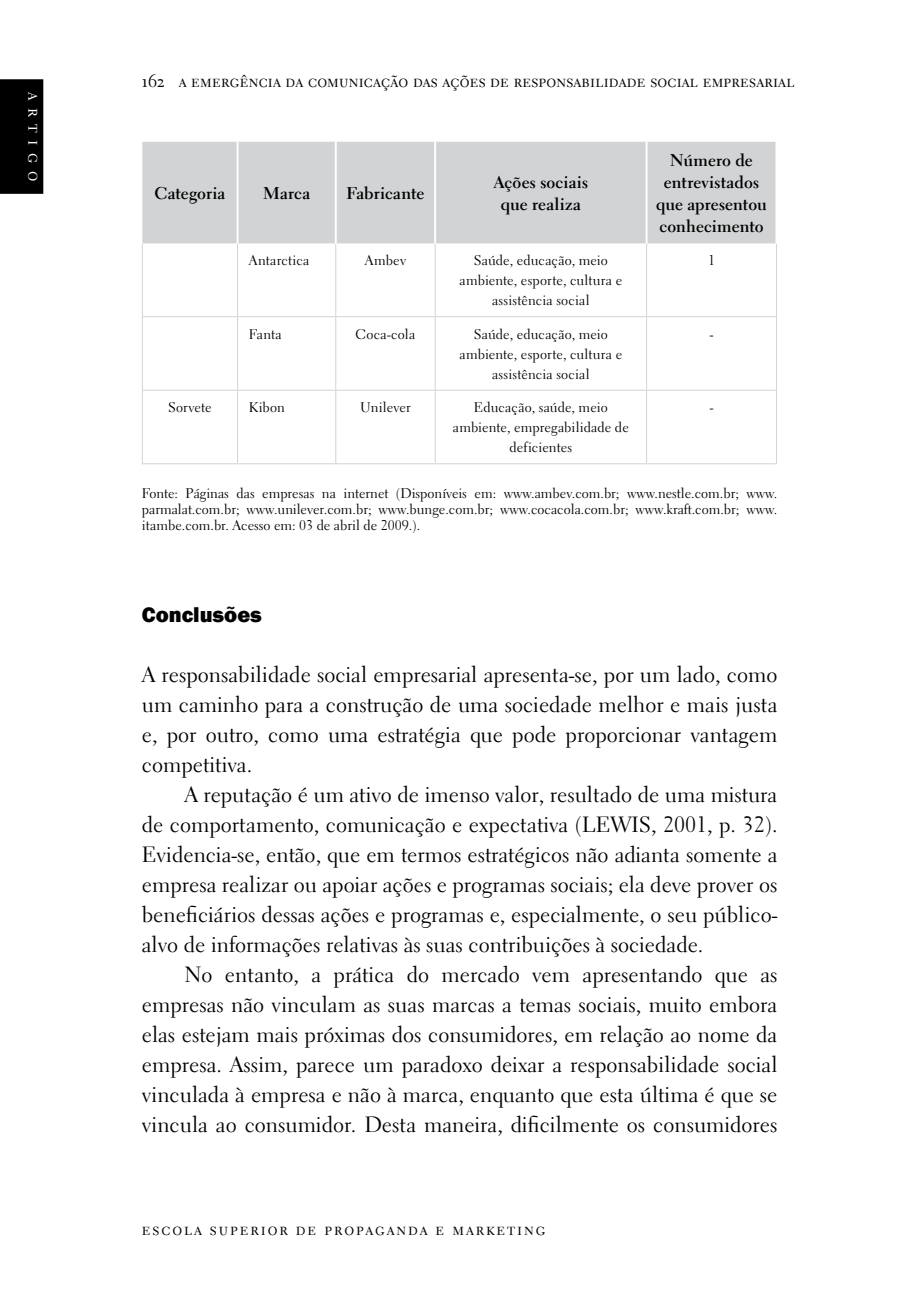
<style>
.page{position:relative;width:908px;height:1304px;background:#fff}
.page>*{position:absolute;margin:0;border:0;box-sizing:border-box;transform-origin:0 0}
.t1{font:22px/30px "Electra LH";color:#000;text-align:justify}
.t2{font:800 22px "Franklin Gothic";color:#000}
.t3{font:18px "Electra LH Regular SC";letter-spacing:.42em;color:#fff}
.t4{font:700 17px/22px "Electra LH";letter-spacing:.005em;color:#000;text-align:center}
.t5{font:17px "Electra LH Regular SC";letter-spacing:.01em;color:#000}
.t6{font:17px "Electra LH Regular SC";letter-spacing:.11em;color:#000}
.t7{font:14px/20px "Electra LH";letter-spacing:.005em;color:#000;text-align:center}
.s1{font-size:18px}
</style>
<div class="page">
<div style="left:0;top:79px;width:43px;height:115px;background:#000"></div>
<div style="left:142px;top:142px;width:633px;height:102px;background:#d1d3d4"></div>
<svg style="left:143px;top:244px;width:632px;height:219px"></svg>
<hr style="left:142px;top:244px;width:1px;height:72px;background:#d1d3d4">
<hr style="left:142px;top:317px;width:1px;height:73px;background:#d1d3d4">
<hr style="left:142px;top:391px;width:1px;height:72px;background:#d1d3d4">
<hr style="left:237px;top:244px;width:1px;height:72px;background:#d1d3d4">
<hr style="left:237px;top:317px;width:1px;height:73px;background:#d1d3d4">
<hr style="left:237px;top:391px;width:1px;height:72px;background:#d1d3d4">
<hr style="left:335px;top:244px;width:1px;height:72px;background:#d1d3d4">
<hr style="left:434px;top:244px;width:1px;height:72px;background:#d1d3d4">
<hr style="left:645px;top:244px;width:1px;height:72px;background:#d1d3d4">
<hr style="left:335px;top:317px;width:1px;height:73px;background:#d1d3d4">
<hr style="left:434px;top:317px;width:1px;height:73px;background:#d1d3d4">
<hr style="left:645px;top:317px;width:1px;height:73px;background:#d1d3d4">
<hr style="left:335px;top:391px;width:1px;height:72px;background:#d1d3d4">
<hr style="left:434px;top:391px;width:1px;height:72px;background:#d1d3d4">
<hr style="left:645px;top:391px;width:1px;height:72px;background:#d1d3d4">
<hr style="left:775px;top:244px;width:1px;height:72px;background:#d1d3d4">
<hr style="left:775px;top:317px;width:1px;height:73px;background:#d1d3d4">
<hr style="left:775px;top:391px;width:1px;height:72px;background:#d1d3d4">
<hr style="left:142px;top:316px;width:95px;height:1px;background:#d1d3d4">
<hr style="left:142px;top:390px;width:95px;height:1px;background:#d1d3d4">
<hr style="left:142px;top:463px;width:95px;height:1px;background:#d1d3d4">
<hr style="left:237px;top:316px;width:98px;height:1px;background:#d1d3d4">
<hr style="left:237px;top:390px;width:98px;height:1px;background:#d1d3d4">
<hr style="left:237px;top:463px;width:98px;height:1px;background:#d1d3d4">
<hr style="left:335px;top:316px;width:100px;height:1px;background:#d1d3d4">
<hr style="left:435px;top:316px;width:211px;height:1px;background:#d1d3d4">
<hr style="left:646px;top:316px;width:130px;height:1px;background:#d1d3d4">
<hr style="left:335px;top:390px;width:100px;height:1px;background:#d1d3d4">
<hr style="left:435px;top:390px;width:211px;height:1px;background:#d1d3d4">
<hr style="left:646px;top:390px;width:130px;height:1px;background:#d1d3d4">
<hr style="left:335px;top:463px;width:100px;height:1px;background:#d1d3d4">
<hr style="left:435px;top:463px;width:211px;height:1px;background:#d1d3d4">
<hr style="left:646px;top:463px;width:130px;height:1px;background:#d1d3d4">
<hr style="left:236px;top:142px;width:2px;height:102px;background:#fff">
<hr style="left:334px;top:142px;width:2px;height:102px;background:#fff">
<hr style="left:434px;top:142px;width:2px;height:102px;background:#fff">
<hr style="left:645px;top:142px;width:2px;height:102px;background:#fff">
<p class="t3" style="left:45px;top:92px;width:91px;rotate:90deg">artigo</p>
<p class="t5" style="left:142px;top:71px;width:654px"><span class="s1">162</span> a emergência da comunicação das ações de responsabilidade social empresarial</p>
<p class="t4" style="left:154px;top:182px;width:73px">Categoria</p>
<p class="t4" style="left:263px;top:182px;width:49px">Marca</p>
<p class="t4" style="left:346px;top:182px;width:79px">Fabricante</p>
<p class="t4" style="left:493px;top:171px;width:96px">Ações sociais que realiza</p>
<p class="t4" style="left:655px;top:149px;width:112px">Número de entrevistados que apresentou conhecimento</p>
<p class="t7" style="left:249px;top:251px;width:62px">Antarctica</p>
<p class="t7" style="left:365px;top:251px;width:43px">Ambev</p>
<p class="t7" style="left:459px;top:251px;width:164px">Saúde, educação, meio ambiente, esporte, cultura e assistência social</p>
<p class="t7" style="left:707px;top:251px;width:8px">1</p>
<p class="t7" style="left:249px;top:324px;width:34px">Fanta</p>
<p class="t7" style="left:355px;top:324px;width:61px">Coca-cola</p>
<p class="t7" style="left:459px;top:324px;width:164px">Saúde, educação, meio ambiente, esporte, cultura e assistência social</p>
<p class="t7" style="left:709px;top:324px;width:5px">-</p>
<p class="t7" style="left:168px;top:398px;width:45px">Sorvete</p>
<p class="t7" style="left:249px;top:398px;width:38px">Kibon</p>
<p class="t7" style="left:360px;top:398px;width:52px">Unilever</p>
<p class="t7" style="left:452px;top:398px;width:177px">Educação, saúde, meio ambiente, empregabilidade de deficientes</p>
<p class="t7" style="left:709px;top:398px;width:5px">-</p>
<p class="t7" style="left:142px;top:485px;width:636px;line-height:16px;text-align:justify">Fonte: Páginas das empresas na internet (Disponíveis em: www.ambev.com.br; www.nestle.com.br; www. parmalat.com.br; www.unilever.com.br; www.bunge.com.br; www.cocacola.com.br; www.kraft.com.br; www. itambe.com.br. Acesso em: 03 de abril de 2009.).</p>
<p class="t2" style="left:142px;top:600px;width:121px">Conclusões</p>
<p class="t1" style="left:142px;top:659px;width:637px">A responsabilidade social empresarial apresenta-se, por um lado, como um caminho para a construção de uma sociedade melhor e mais justa e, por outro, como uma estratégia que pode proporcionar vantagem competitiva.</p>
<p class="t1" style="left:142px;top:779px;width:637px;text-indent:43px">A reputação é um ativo de imenso valor, resultado de uma mistura de comportamento, comunicação e expectativa (LEWIS, 2001, p. 32).<br>Evidencia-se, então, que em termos estratégicos não adianta somente a empresa realizar ou apoiar ações e programas sociais; ela deve prover os beneficiários dessas ações e programas e, especialmente, o seu público&shy;alvo de informações relativas às suas contribuições à sociedade.</p>
<p class="t1" style="left:142px;top:959px;width:636px;text-indent:43px">No entanto, a prática do mercado vem apresentando que as empresas não vinculam as suas marcas a temas sociais, muito embora elas estejam mais próximas dos consumidores, em relação ao nome da empresa. Assim, parece um paradoxo deixar a responsabilidade social vinculada à empresa e não à marca, enquanto que esta última é que se vincula ao consumidor. Desta maneira, dificilmente os consumidores</p>
<p class="t6" style="left:142px;top:1219px;width:405px">escola superior de propaganda e marketing</p>
</div>
